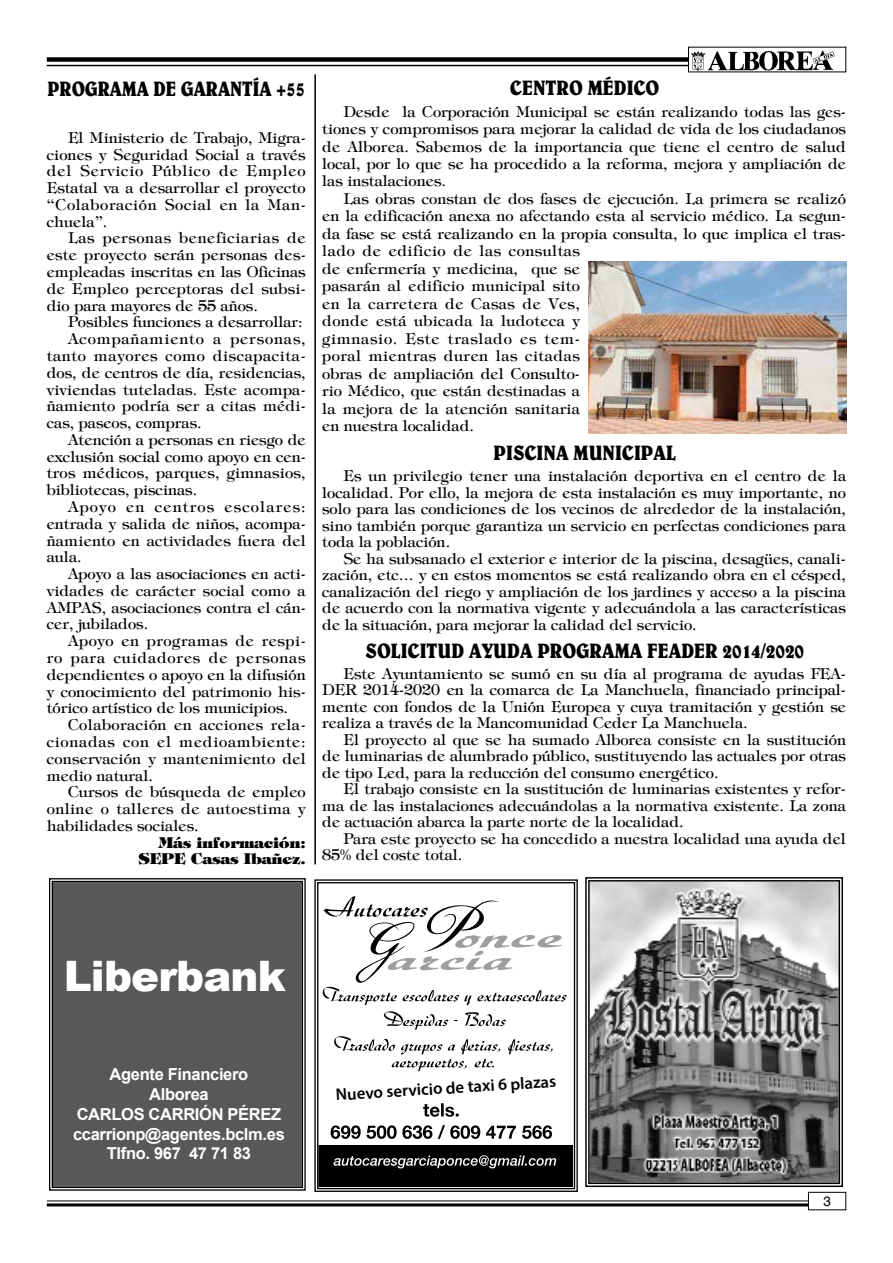
<style>
.page{position:relative;width:893px;height:1263px;background:#fff}
.page>*{position:absolute;margin:0;border:0;box-sizing:border-box;transform-origin:0 0}
.t1{font:900 42px "Arial";letter-spacing:-.02em;color:#fff}
.t2{font:700 21px "Belwe";color:#000;scale:.85 1}
.t3{font:700 21px "Belwe";color:#000;scale:.82 1}
.t4{font:600 16.8px "Myriad Pro";color:#000}
.t5{font:700 16.5px/19.8px "Arial";letter-spacing:-.02em;color:#fff;text-align:center}
.t6{font:15px/17.4px "Tiffany";color:#000;text-align:justify}
.t7{font:800 15px/16.8px "Tiffany";color:#000;text-align:right}
.t8{font:15px "Tiffany";letter-spacing:.04em;color:#000}
.t9{font:15px "Tiffany";letter-spacing:.025em;color:#000}
.t10{font:15px "Tiffany";letter-spacing:.03em;color:#000}
.t11{font:15px "Tiffany";letter-spacing:.045em;color:#000}
.t12{font:15px "Tiffany";letter-spacing:.05em;color:#000}
.t13{font:15px "Tiffany";letter-spacing:.055em;color:#000}
.t14{font:15px "Tiffany";letter-spacing:.075em;color:#000}
.t15{font:15px "Tiffany";letter-spacing:.035em;color:#000}
.t16{font:13.5px "Helvetica";color:#000}
</style>
<div class="page">
<hr style="left:47px;top:1200px;width:798px;height:1px;background:#000">
<hr style="left:47px;top:1203px;width:798px;height:3px;background:#000">
<img style="left:691px;top:50px;width:144px;height:20px">
<div style="left:47px;top:57px;width:642px;height:5px;background:#000"></div>
<hr style="left:47px;top:65px;width:642px;height:1px;background:#000">
<div style="left:808px;top:1192px;width:38px;height:18px;background:#fff"></div>
<div style="left:808px;top:1192px;width:38px;height:18px;border:1px solid #000"></div>
<svg style="left:585px;top:877px;width:258px;height:310px;background:#8b8b8b"></svg>
<div style="left:588px;top:880px;width:252px;height:304px;border:1px solid #000"></div>
<div style="left:49px;top:878px;width:257px;height:313px;background:#58585a"></div>
<div style="left:52px;top:881px;width:251px;height:307px;border:1px solid #000"></div>
<svg style="left:314px;top:879px;width:264px;height:313px"></svg>
<div style="left:317px;top:882px;width:258px;height:307px;border:1px solid #000"></div>
<hr style="left:314px;top:74px;width:2px;height:790px;background:#000">
<img style="left:588px;top:261px;width:258px;height:172px">
<h2 class="t3" style="left:47px;top:76px;width:316px">PROGRAMA DE GARANTÍA +55</h2>
<p class="t6" style="left:47px;top:129px;width:260px;line-height:16.8px;text-indent:21px">El Ministerio de Trabajo, Migra&shy;ciones y Seguridad Social a través del Servicio Público de Empleo Estatal va a desarrollar el proyecto “Colaboración Social en la Man&shy;chuela”.</p>
<p class="t6" style="left:47px;top:230px;width:261px;line-height:16.8px;text-indent:21px">Las personas beneficiarias de este proyecto serán personas des&shy;empleadas inscritas en las Oficinas de Empleo perceptoras del subsi&shy;dio para mayores de 55 años.</p>
<p class="t6" style="left:68px;top:313px;width:236px">Posibles funciones a desarrollar:</p>
<p class="t13" style="left:68px;top:330px;width:239px">Acompañamiento a personas,</p>
<p class="t8" style="left:47px;top:346px;width:260px">tanto mayores como discapacita-</p>
<p class="t6" style="left:47px;top:364px;width:260px">dos, de centros de día, residencias,</p>
<p class="t6" style="left:47px;top:381px;width:260px">viviendas tuteladas. Este acompa-</p>
<p class="t6" style="left:47px;top:397px;width:260px">ñamiento podría ser a citas médi-</p>
<p class="t6" style="left:47px;top:414px;width:156px">cas, paseos, compras.</p>
<p class="t6" style="left:68px;top:431px;width:239px">Atención a personas en riesgo de</p>
<p class="t6" style="left:47px;top:448px;width:260px">exclusión social como apoyo en cen-</p>
<p class="t6" style="left:47px;top:465px;width:260px">tros médicos, parques, gimnasios,</p>
<p class="t6" style="left:47px;top:481px;width:152px">bibliotecas, piscinas.</p>
<p class="t14" style="left:68px;top:497px;width:239px">Apoyo en centros escolares:</p>
<p class="t6" style="left:47px;top:515px;width:260px">entrada y salida de niños, acompa-</p>
<p class="t6" style="left:47px;top:532px;width:261px">ñamiento en actividades fuera del</p>
<p class="t6" style="left:47px;top:548px;width:36px">aula.</p>
<p class="t6" style="left:68px;top:565px;width:239px">Apoyo a las asociaciones en acti-</p>
<p class="t6" style="left:47px;top:582px;width:260px">vidades de carácter social como a</p>
<p class="t6" style="left:47px;top:599px;width:260px">AMPAS, asociaciones contra el cán-</p>
<p class="t6" style="left:47px;top:616px;width:103px">cer, jubilados.</p>
<p class="t15" style="left:68px;top:632px;width:239px">Apoyo en programas de respi-</p>
<p class="t12" style="left:47px;top:648px;width:260px">ro para cuidadores de personas</p>
<p class="t6" style="left:47px;top:666px;width:260px">dependientes o apoyo en la difusión</p>
<p class="t6" style="left:47px;top:683px;width:260px">y conocimiento del patrimonio his-</p>
<p class="t6" style="left:47px;top:699px;width:243px">tórico artístico de los municipios.</p>
<p class="t10" style="left:68px;top:715px;width:239px">Colaboración en acciones rela-</p>
<p class="t11" style="left:47px;top:732px;width:260px">cionadas con el medioambiente:</p>
<p class="t6" style="left:47px;top:750px;width:261px">conservación y mantenimiento del</p>
<p class="t6" style="left:47px;top:767px;width:108px">medio natural.</p>
<p class="t6" style="left:68px;top:783px;width:239px">Cursos de búsqueda de empleo</p>
<p class="t9" style="left:47px;top:799px;width:260px">online o talleres de autoestima y</p>
<p class="t6" style="left:47px;top:817px;width:153px">habilidades sociales.</p>
<p class="t7" style="left:138px;top:834px;width:169px">Más información:<br>SEPE Casas Ibañez.</p>
<h2 class="t2" style="left:510px;top:76px;width:177px">CENTRO MÉDICO</h2>
<p class="t6" style="left:322px;top:103px;width:525px;text-indent:21px">Desde la Corporación Municipal se están realizando todas las ges&shy;tiones y compromisos para mejorar la calidad de vida de los ciudadanos de Alborea. Sabemos de la importancia que tiene el centro de salud local, por lo que se ha procedido a la reforma, mejora y ampliación de las instalaciones.</p>
<p class="t6" style="left:322px;top:190px;width:525px;text-align:left;text-indent:21px">Las obras constan de dos fases de ejecución. La primera se realizó en la edificación anexa no afectando esta al servicio médico. La segun&shy;da fase se está realizando en la propia consulta, lo que implica el tras&shy;lado de edificio de las consultas<br>de enfermería y medicina, que se<br>pasarán al edificio municipal sito<br>en la carretera de Casas de Ves,<br>donde está ubicada la ludoteca y<br>gimnasio. Este traslado es tem-<br>poral mientras duren las citadas<br>obras de ampliación del Consulto-<br>rio Médico, que están destinadas a<br>la mejora de la atención sanitaria<br>en nuestra localidad.</p>
<p class="t6" style="left:322px;top:468px;width:526px;line-height:16.5px;text-indent:21px">Es un privilegio tener una instalación deportiva en el centro de la localidad. Por ello, la mejora de esta instalación es muy importante, no solo para las condiciones de los vecinos de alrededor de la instalación, sino también porque garantiza un servicio en perfectas condiciones para toda la población.</p>
<p class="t6" style="left:322px;top:550px;width:525px;line-height:16.5px;text-indent:21px">Se ha subsanado el exterior e interior de la piscina, desagües, canali&shy;zación, etc… y en estos momentos se está realizando obra en el césped, canalización del riego y ampliación de los jardines y acceso a la piscina de acuerdo con la normativa vigente y adecuándola a las características de la situación, para mejorar la calidad del servicio.</p>
<p class="t6" style="left:322px;top:665px;width:525px;line-height:16.5px;text-indent:21px">Este Ayuntamiento se sumó en su día al programa de ayudas FEA-DER 2014-2020 en la comarca de La Manchuela, financiado principal&shy;mente con fondos de la Unión Europea y cuya tramitación y gestión se realiza a través de la Mancomunidad Ceder La Manchuela.</p>
<p class="t6" style="left:322px;top:731px;width:525px;line-height:16.5px;text-indent:21px">El proyecto al que se ha sumado Alborea consiste en la sustitución de luminarias de alumbrado público, sustituyendo las actuales por otras de tipo Led, para la reducción del consumo energético.</p>
<p class="t6" style="left:322px;top:781px;width:525px;line-height:16.5px;text-indent:21px">El trabajo consiste en la sustitución de luminarias existentes y refor&shy;ma de las instalaciones adecuándolas a la normativa existente. La zona de actuación abarca la parte norte de la localidad.</p>
<p class="t6" style="left:322px;top:830px;width:525px;line-height:16.5px;text-indent:21px">Para este proyecto se ha concedido a nuestra localidad una ayuda del<br>85% del coste total.</p>
<h2 class="t2" style="left:494px;top:440px;width:216px">PISCINA MUNICIPAL</h2>
<h2 class="t2" style="left:365px;top:638px;width:518px">SOLICITUD AYUDA PROGRAMA FEADER 2014/2020</h2>
<h1 class="t1" style="left:64px;top:946px;width:224px">Liberbank</h1>
<p class="t5" style="left:73px;top:1065px;width:213px">Agente Financiero<br>Alborea<br>CARLOS CARRIÓN PÉREZ ccarrionp@agentes.bclm.es<br>Tlfno. 967 47 71 83</p>
<p class="t4" style="left:335px;top:1085px;width:222px;rotate:-4deg">Nuevo servicio de taxi 6 plazas</p>
<p class="t16" style="left:823px;top:1191px;width:9px">3</p>
</div>
